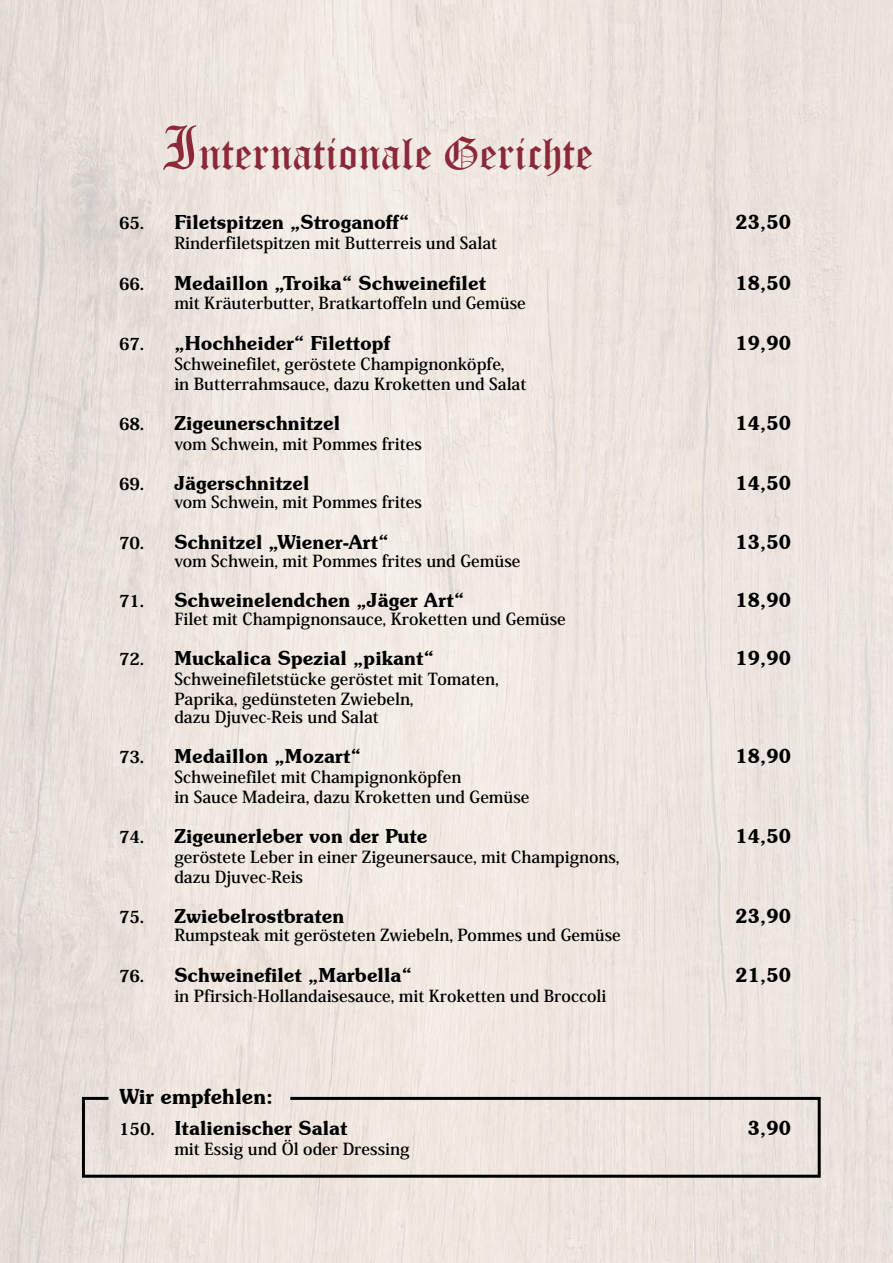
<style>
.page{position:relative;width:893px;height:1263px;background:#fff}
.page>*{position:absolute;margin:0;border:0;box-sizing:border-box;transform-origin:0 0}
.t1{font:45px "Old English Text";color:#8b2939}
.t2{font:600 21px "Souvenir IT Cby BT";color:#000}
.t3{font:600 19.5px "Souvenir IT Cby BT";color:#000}
.t4{font:700 16.5px/19.8px "Koz Min Pro";color:#000}
.s1{font-size:60px}
.s2{font-family:"Koz Min Pro";font-weight:800;font-size:16.5px}
</style>
<div class="page">
<img style="left:0;top:0;width:893px;height:1263px">
<svg style="left:80px;top:1095px;width:742px;height:84px;background:#dcd5ce"></svg>
<h1 class="t1" style="left:162px;top:124px;width:433px"><span class="s1">I</span>nternationale Gerichte</h1>
<p class="t3" style="left:119px;top:210px;width:291px"><span class="s2">65.</span> Filetspitzen „Stroganoff“</p>
<p class="t3" style="left:736px;top:210px;width:57px">23,50</p>
<p class="t4" style="left:174px;top:233px;width:324px">Rinderfiletspitzen mit Butterreis und Salat</p>
<p class="t3" style="left:119px;top:270px;width:368px"><span class="s2">66.</span> Medaillon „Troika“ Schweinefilet</p>
<p class="t3" style="left:736px;top:270px;width:57px">18,50</p>
<p class="t4" style="left:174px;top:293px;width:353px">mit Kräuterbutter, Bratkartoffeln und Gemüse</p>
<p class="t3" style="left:119px;top:331px;width:272px"><span class="s2">67.</span> „Hochheider“ Filettopf</p>
<p class="t3" style="left:736px;top:331px;width:57px">19,90</p>
<p class="t4" style="left:174px;top:353px;width:354px">Schweinefilet, geröstete Champignonköpfe,<br>in Butterrahmsauce, dazu Kroketten und Salat</p>
<p class="t3" style="left:119px;top:411px;width:223px"><span class="s2">68.</span> Zigeunerschnitzel</p>
<p class="t3" style="left:736px;top:411px;width:57px">14,50</p>
<p class="t4" style="left:174px;top:433px;width:249px">vom Schwein, mit Pommes frites</p>
<p class="t3" style="left:119px;top:471px;width:192px"><span class="s2">69.</span> Jägerschnitzel</p>
<p class="t3" style="left:736px;top:471px;width:57px">14,50</p>
<p class="t4" style="left:174px;top:491px;width:249px">vom Schwein, mit Pommes frites</p>
<p class="t3" style="left:119px;top:529px;width:271px"><span class="s2">70.</span> Schnitzel „Wiener-Art“</p>
<p class="t3" style="left:736px;top:529px;width:57px">13,50</p>
<p class="t4" style="left:174px;top:550px;width:348px">vom Schwein, mit Pommes frites und Gemüse</p>
<p class="t3" style="left:119px;top:588px;width:347px"><span class="s2">71.</span> Schweinelendchen „Jäger Art“</p>
<p class="t3" style="left:736px;top:588px;width:57px">18,90</p>
<p class="t4" style="left:174px;top:608px;width:393px">Filet mit Champignonsauce, Kroketten und Gemüse</p>
<p class="t3" style="left:119px;top:646px;width:316px"><span class="s2">72.</span> Muckalica Spezial „pikant“</p>
<p class="t3" style="left:736px;top:646px;width:57px">19,90</p>
<p class="t4" style="left:174px;top:668px;width:326px">Schweinefiletstücke geröstet mit Tomaten,<br>Paprika, gedünsteten Zwiebeln,</p>
<p class="t4" style="left:174px;top:706px;width:206px">dazu Djuvec-Reis und Salat</p>
<p class="t3" style="left:119px;top:744px;width:243px"><span class="s2">73.</span> Medaillon „Mozart“</p>
<p class="t3" style="left:736px;top:744px;width:57px">18,90</p>
<p class="t4" style="left:174px;top:766px;width:357px">Schweinefilet mit Champignonköpfen<br>in Sauce Madeira, dazu Kroketten und Gemüse</p>
<p class="t3" style="left:119px;top:824px;width:310px"><span class="s2">74.</span> Zigeunerleber von der Pute</p>
<p class="t3" style="left:736px;top:824px;width:57px">14,50</p>
<p class="t4" style="left:174px;top:846px;width:447px">geröstete Leber in einer Zigeunersauce, mit Champignons, dazu Djuvec-Reis</p>
<p class="t3" style="left:119px;top:904px;width:227px"><span class="s2">75.</span> Zwiebelrostbraten</p>
<p class="t3" style="left:736px;top:904px;width:57px">23,90</p>
<p class="t4" style="left:174px;top:925px;width:448px">Rumpsteak mit gerösteten Zwiebeln, Pommes und Gemüse</p>
<p class="t3" style="left:119px;top:963px;width:294px"><span class="s2">76.</span> Schweinefilet „Marbella“</p>
<p class="t3" style="left:736px;top:963px;width:57px">21,50</p>
<p class="t4" style="left:174px;top:985px;width:434px">in Pfirsich-Hollandaisesauce, mit Kroketten und Broccoli</p>
<p class="t2" style="left:119px;top:1083px;width:155px">Wir empfehlen:</p>
<p class="t3" style="left:119px;top:1116px;width:230px"><span class="s2">150.</span> Italienischer Salat</p>
<p class="t3" style="left:748px;top:1116px;width:44px">3,90</p>
<p class="t4" style="left:174px;top:1138px;width:237px">mit Essig und Öl oder Dressing</p>
</div>
